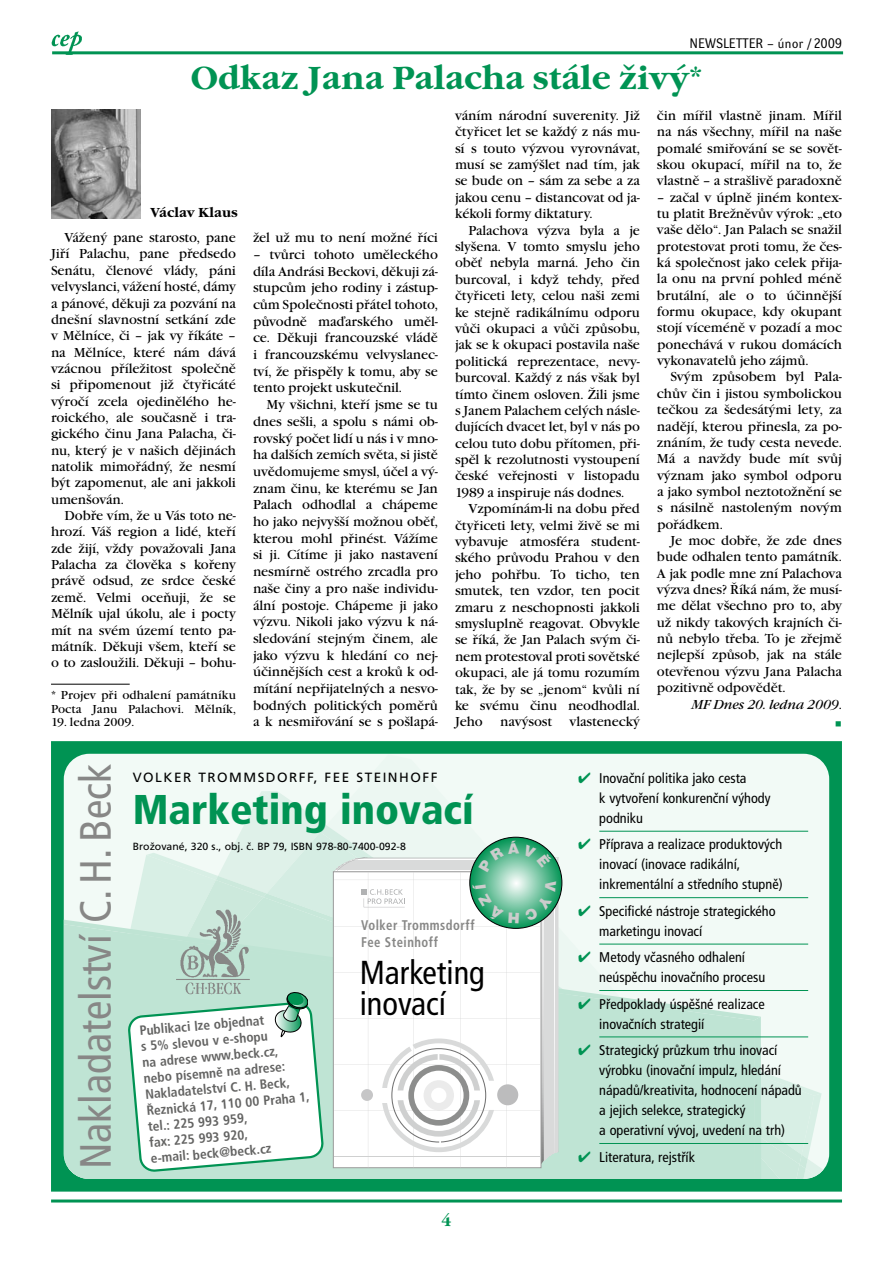
<style>
.page{position:relative;width:893px;height:1263px;background:#fff}
.page>*{position:absolute;margin:0;border:0;box-sizing:border-box;transform-origin:0 0}
.t1{font:condensed 43.65px "Frutiger CE";color:#878786}
.t2{font:900 condensed 41.55px "Frutiger CE";color:#009353}
.t3{font:condensed 33.15px/30.9px "Frutiger CE";color:#000}
.t4{font:700 33px "Garamond Itc TOT";color:#009353}
.t5{font:700 16.5px "Garamond Itc TOT";color:#009353}
.t6{font:condensed 14.1px/20.1px "Frutiger CE";color:#000}
.t7{font:700 condensed 13.95px/16.8px "Frutiger CE";letter-spacing:.04em;color:#878786;scale:.9 1}
.t8{font:13.5px/16.4px "Garamond Itc TOT";letter-spacing:-.01em;color:#000;text-align:justify}
.t9{font:13.5px "Dyna Grotesk R";letter-spacing:.04em;color:#000}
.t10{font:italic 13.5px "Garamond Itc TOT";letter-spacing:-.01em;color:#000}
.t11{font:700 13.5px "Garamond Itc TOT";color:#000}
.t12{font:700 condensed 13.35px/16px "Frutiger CE";color:#636362}
.t13{font:13.35px "Frutiger CE";letter-spacing:.11em;color:#000}
.t14{font:12px/13.5px "Garamond Itc TOT";color:#000}
.t15{font:11.85px "Courier";color:#000}
.t16{font:10.35px "Frutiger CE";color:#000}
.t17{font:7.5px "Zapf Dingbats";color:#009353}
.s1{font-style:normal}
.s2{color:#009353}
</style>
<div class="page">
<hr style="left:51px;top:1199px;width:791px;height:3px;background:#009353">
<hr style="left:52px;top:51px;width:791px;height:3px;background:#009353">
<img style="left:51px;top:31px;width:32px;height:24px">
<img style="left:51px;top:110px;width:90px;height:109px">
<hr style="left:51px;top:684px;width:79px;height:1px;background:#000">
<svg style="left:51px;top:741px;width:791px;height:450px"></svg>
<svg style="left:102px;top:791px;width:727px;height:388px"></svg>
<p class="t9" style="left:690px;top:35px;width:154px">NEWSLETTER – únor / 2009</p>
<h3 class="t4" style="left:190px;top:58px;width:514px">Odkaz Jana Palacha stále živý*</h3>
<p class="t8" style="left:657px;top:107px;width:186px">čin mířil vlastně jinam. Mířil na nás všechny, mířil na naše pomalé smiřování se se sovět&shy;skou okupací, mířil na to, že vlastně – a strašlivě paradoxně</p>
<p class="t8" style="left:657px;top:189px;width:186px">– začal v úplně jiném kontex&shy;tu platit Brežněvův výrok: „eto vaše dělo“. Jan Palach se snažil protestovat proti tomu, že čes&shy;ká společnost jako celek přija&shy;la onu na první pohled méně brutální, ale o to účinnější formu okupace, kdy okupant stojí víceméně v pozadí a moc ponechává v rukou domácích vykonavatelů jeho zájmů.</p>
<p class="t8" style="left:657px;top:369px;width:186px;text-indent:14px">Svým způsobem byl Pala&shy;chův čin i jistou symbolickou tečkou za šedesátými lety, za nadějí, kterou přinesla, za po&shy;znáním, že tudy cesta nevede.<br>Má a navždy bude mít svůj význam jako symbol odporu a jako symbol neztotožnění se s násilně nastoleným novým pořádkem.</p>
<p class="t8" style="left:657px;top:532px;width:186px;text-indent:13px">Je moc dobře, že zde dnes bude odhalen tento památník.<br>A jak podle mne zní Palachova výzva dnes? Říká nám, že musí&shy;me dělat všechno pro to, aby už nikdy takových krajních či&shy;nů nebylo třeba. To je zřejmě nejlepší způsob, jak na stále otevřenou výzvu Jana Palacha pozitivně odpovědět.</p>
<p class="t10" style="left:691px;top:696px;width:152px">MF Dnes 20. ledna 2009<span class="s1">.</span></p>
<p class="t8" style="left:455px;top:107px;width:186px">váním národní suverenity. Již čtyřicet let se každý z nás mu&shy;sí s touto výzvou vyrovnávat, musí se zamýšlet nad tím, jak se bude on – sám za sebe a za jakou cenu – distancovat od ja&shy;kékoli formy diktatury.</p>
<p class="t8" style="left:455px;top:222px;width:186px;text-indent:13px">Palachova výzva byla a je slyšena. V tomto smyslu jeho oběť nebyla marná. Jeho čin burcoval, i když tehdy, před čtyřiceti lety, celou naši zemi ke stejně radikálnímu odporu vůči okupaci a vůči způsobu, jak se k okupaci postavila naše politická reprezentace, nevy&shy;burcoval. Každý z nás však byl tímto činem osloven. Žili jsme s Janem Palachem celých násle&shy;dujících dvacet let, byl v nás po celou tuto dobu přítomen, při&shy;spěl k rezolutnosti vystoupení české veřejnosti v listopadu 1989 a inspiruje nás dodnes.</p>
<p class="t8" style="left:455px;top:501px;width:186px;text-indent:13px">Vzpomínám-li na dobu před čtyřiceti lety, velmi živě se mi vybavuje atmosféra student&shy;ského průvodu Prahou v den jeho pohřbu. To ticho, ten smutek, ten vzdor, ten pocit zmaru z neschopnosti jakkoli smysluplně reagovat. Obvykle se říká, že Jan Palach svým či&shy;nem protestoval proti sovětské okupaci, ale já tomu rozumím tak, že by se „jenom“ kvůli ní ke svému činu neodhodlal.<br>Jeho</p>
<p class="t11" style="left:151px;top:204px;width:89px">Václav Klaus</p>
<p class="t8" style="left:51px;top:230px;width:186px;text-indent:13px">Vážený pane starosto, pane Jiří Palachu, pane předsedo Senátu, členové vlády, páni velvyslanci, vážení hosté, dámy a pánové, děkuji za pozvání na dnešní slavnostní setkání zde v Mělníce, či – jak vy říkáte – na Mělníce, které nám dává vzácnou příležitost společně si připomenout již čtyřicáté výročí zcela ojedinělého he&shy;roického, ale současně i tra&shy;gického činu Jana Palacha, či&shy;nu, který je v našich dějinách natolik mimořádný, že nesmí být zapomenut, ale ani jakkoli umenšován.</p>
<p class="t8" style="left:51px;top:508px;width:186px;text-indent:13px">Dobře vím, že u Vás toto ne&shy;hrozí. Váš region a lidé, kteří zde žijí, vždy považovali Jana Palacha za člověka s kořeny právě odsud, ze srdce české země. Velmi oceňuji, že se Mělník ujal úkolu, ale i pocty mít na svém území tento pa&shy;mátník. Děkuji všem, kteří se o to zasloužili. Děkuji – bohu-</p>
<p class="t8" style="left:253px;top:230px;width:186px">žel už mu to není možné říci</p>
<p class="t8" style="left:253px;top:246px;width:186px">– tvůrci tohoto uměleckého díla Andrási Beckovi, děkuji zá&shy;stupcům jeho rodiny i zástup&shy;cům Společnosti přátel tohoto, původně maďarského uměl&shy;ce. Děkuji francouzské vládě i francouzskému velvyslanec&shy;tví, že přispěly k tomu, aby se tento projekt uskutečnil.</p>
<p class="t8" style="left:253px;top:396px;width:186px;text-indent:13px">My všichni, kteří jsme se tu dnes sešli, a spolu s námi ob&shy;rovský počet lidí u nás i v mno&shy;ha dalších zemích světa, si jistě uvědomujeme smysl, účel a vý&shy;znam činu, ke kterému se Jan Palach odhodlal a chápeme ho jako nejvyšší možnou oběť, kterou mohl přinést. Vážíme si ji. Cítíme ji jako nastavení nesmírně ostrého zrcadla pro naše činy a pro naše individu&shy;ální postoje. Chápeme ji jako výzvu. Nikoli jako výzvu k ná&shy;sledování stejným činem, ale jako výzvu k hledání co nej&shy;účinnějších cest a kroků k od&shy;mítání nepřijatelných a nesvo&shy;bodných politických poměrů a k nesmiřování se s pošlapá-</p>
<p class="t14" style="left:51px;top:689px;width:186px">* Projev při odhalení památníku<br>Pocta Janu Palachovi. Mělník,</p>
<p class="t14" style="left:51px;top:716px;width:85px">19. ledna 2009.</p>
<h1 class="t1" style="left:71px;top:1169px;width:407px;rotate:-90deg">Nakladatelství C. H. Beck</h1>
<p class="t15" style="left:56px;top:691px;width:347px">Newsletter_cep_0109.qxd 2.2.2009 12:38 Str. 1</p>
<p class="t8" style="left:500px;top:714px;width:53px">navýsost</p>
<p class="t8" style="left:569px;top:714px;width:72px">vlastenecký</p>
<p class="t17" style="left:842px;top:720px;width:7px;rotate:90deg">■</p>
<p class="t6" style="left:599px;top:768px;width:173px;text-indent:-21px"><span class="s2">✔</span> Inovační politika jako cesta<br>k vytvoření konkurenční výhody podniku</p>
<p class="t6" style="left:599px;top:835px;width:185px;text-indent:-21px"><span class="s2">✔</span> Příprava a realizace produktových inovací (inovace radikální, inkrementální a středního stupně)</p>
<p class="t6" style="left:599px;top:901px;width:178px;text-indent:-21px"><span class="s2">✔</span> Specifické nástroje strategického marketingu inovací</p>
<p class="t6" style="left:599px;top:947px;width:167px;text-indent:-21px"><span class="s2">✔</span> Metody včasného odhalení neúspěchu inovačního procesu</p>
<p class="t6" style="left:599px;top:994px;width:167px;text-indent:-21px"><span class="s2">✔</span> Předpoklady úspěšné realizace inovačních strategií</p>
<p class="t6" style="left:599px;top:1040px;width:204px;text-indent:-21px"><span class="s2">✔</span> Strategický průzkum trhu inovací výrobku (inovační impulz, hledání nápadů/kreativita, hodnocení nápadů a jejich selekce, strategický<br>a operativní vývoj, uvedení na trh)</p>
<p class="t6" style="left:578px;top:1147px;width:119px"><span class="s2">✔</span> Literatura, rejstřík</p>
<p class="t13" style="left:133px;top:770px;width:306px">VOLKER TROMMSDORFF, FEE STEINHOFF</p>
<h2 class="t2" style="left:133px;top:786px;width:343px">Marketing inovací</h2>
<p class="t16" style="left:133px;top:841px;width:275px">Brožované, 320 s., obj. č. BP 79, ISBN 978-80-7400-092-8</p>
<p class="t7" style="left:361px;top:917px;width:127px">Volker Trommsdorff<br>Fee Steinhoff</p>
<h3 class="t3" style="left:360px;top:957px;width:127px">Marketing inovací</h3>
<p class="t12" style="left:139px;top:1023px;width:165px;rotate:-5deg">Publikaci lze objednat<br>s 5% slevou v e-shopu<br>na adrese www.beck.cz, nebo písemně na adrese:<br>Nakladatelství C. H. Beck,<br>Řeznická 17, 110 00 Praha 1, tel.: 225 993 959,<br>fax: 225 993 920,<br>e-mail: beck@beck.cz</p>
<p class="t5" style="left:442px;top:1211px;width:11px">4</p>
</div>
